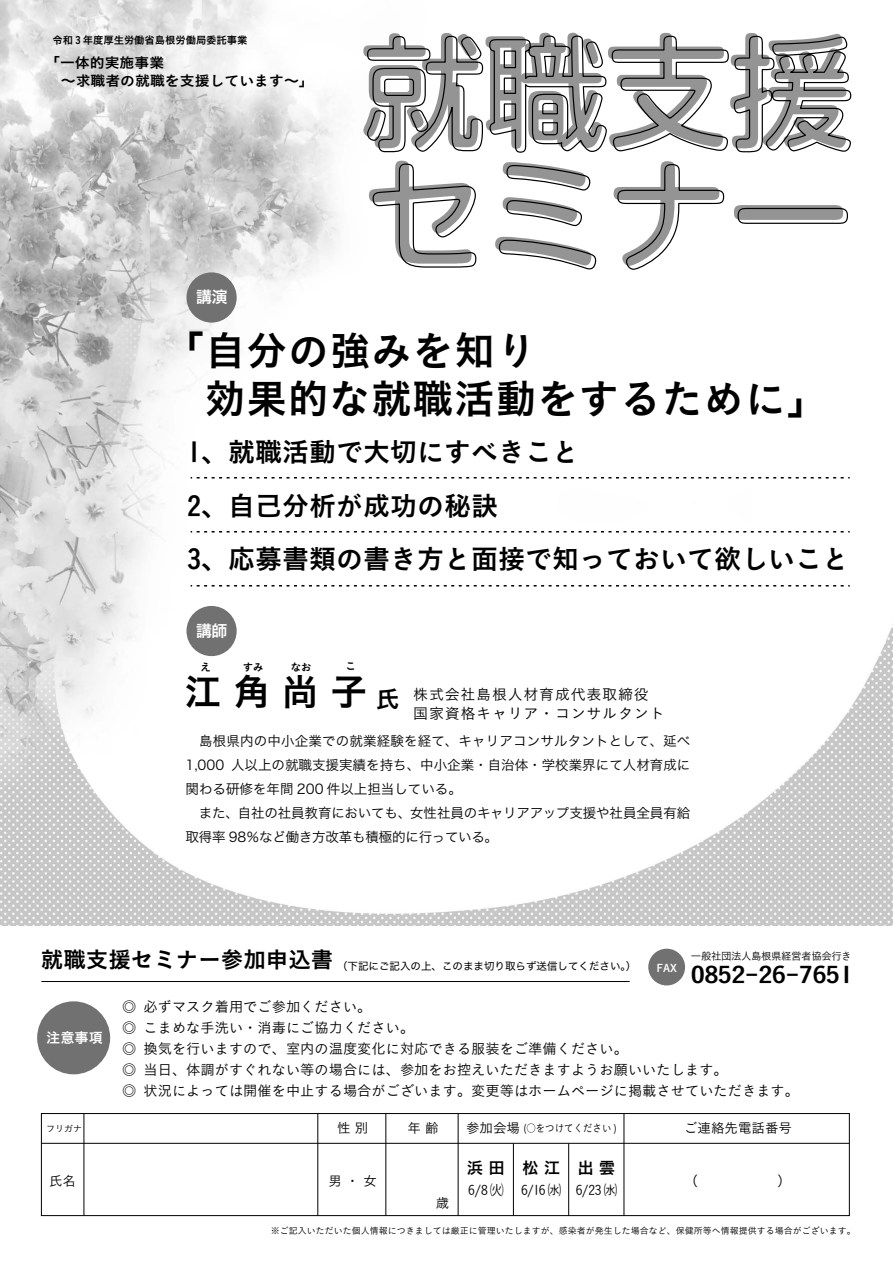
<style>
.page{position:relative;width:893px;height:1263px;background:#fff}
.page>*{position:absolute;margin:0;border:0;box-sizing:border-box;transform-origin:0 0}
.t1{font:500 122.4px "Soft Go Std";color:#949495}
.t2{font:40.8px/47.2px "Koburina Go Std W6";letter-spacing:.02em;color:#000}
.t3{font:37.5px "Koburina Go Std W6";color:#000}
.t4{font:27px/53.2px "Koburina Go Std W6";color:#000}
.t5{font:24px "Koburina Go Std W6";color:#000}
.t6{font:22.5px "Koburina Go Std W6";color:#000}
.t7{font:22.5px "Koburina Go Std W6";color:#000;scale:1.2 1}
.t8{font:16.5px "Koburina Go Std W6";color:#000}
.t9{font:16.5px "Koburina Go Std W6";color:#fff}
.t10{font:15px/19.5px "Koburina Go Std W3";letter-spacing:.05em;color:#000}
.t11{font:14.25px "Koburina Go Std W3";color:#000}
.t12{font:14.25px "Koburina Go Std W6";color:#fff}
.t13{font:14.1px "Koburina Go Std W6";color:#000;scale:1.05 1}
.t14{font:13.5px/24px "Hira Kaku Std W3";color:#000;text-align:right}
.t15{font:13.5px "Koburina Go Std W3";color:#000}
.t16{font:10.5px "Hira Kaku Std W4";color:#000}
.t17{font:10.5px "Koburina Go Std W3";letter-spacing:-.04em;color:#000}
.t18{font:10.5px "Koburina Go Std W3";color:#000;scale:.9 1}
.t19{font:10.5px "Koburina Go Std W6";color:#000}
.t20{font:10.5px "Koburina Go Std W6";color:#fff}
.t21{font:10.35px "Koburina Go Std W6";letter-spacing:-.01em;color:#000}
.t22{font:9px "Koburina Go Std W3";color:#000}
.s1{font-family:"Koz Go Pr 6 N"}
</style>
<div class="page">
<img style="left:0;top:0;width:893px;height:926px">
<svg style="left:366px;top:35px;width:486px;height:118px"></svg>
<svg style="left:372px;top:163px;width:105px;height:105px"></svg>
<svg style="left:498px;top:164px;width:99px;height:106px"></svg>
<svg style="left:617px;top:163px;width:108px;height:107px"></svg>
<svg style="left:737px;top:207px;width:112px;height:17px"></svg>
<div style="left:41px;top:1113px;width:809px;height:103px;border:1px solid #000"></div>
<hr style="left:84px;top:1113px;width:1px;height:102px;background:#000">
<hr style="left:317px;top:1113px;width:1px;height:102px;background:#000">
<hr style="left:385px;top:1113px;width:1px;height:102px;background:#000">
<hr style="left:458px;top:1113px;width:1px;height:102px;background:#000">
<hr style="left:513px;top:1143px;width:1px;height:72px;background:#000">
<hr style="left:568px;top:1143px;width:1px;height:72px;background:#000">
<hr style="left:624px;top:1113px;width:1px;height:102px;background:#000">
<hr style="left:41px;top:1143px;width:808px;height:1px;background:#000">
<div style="left:37px;top:1001px;width:73px;height:73px;background:#727171;border-radius:50%"></div>
<div style="left:648px;top:949px;width:37px;height:36px;background:#727171;border-radius:50%"></div>
<hr style="left:41px;top:981px;width:589px;height:1px;background:#000">
<svg style="left:191px;top:477px;width:659px;height:1px"></svg>
<svg style="left:191px;top:531px;width:659px;height:1px"></svg>
<svg style="left:191px;top:585px;width:659px;height:1px"></svg>
<div style="left:186px;top:272px;width:51px;height:51px;background:#727171;border-radius:50%"></div>
<div style="left:186px;top:606px;width:51px;height:50px;background:#727171;border-radius:50%"></div>
<p class="t21" style="left:53px;top:32px;width:196px">令和 3 年度厚生労働省島根労働局委託事業</p>
<p class="t13" style="left:45px;top:51px;width:115px">「一体的実施事業</p>
<p class="t13" style="left:61px;top:69px;width:242px">～求職者の就職を支援しています～」</p>
<p class="t9" style="left:196px;top:284px;width:34px">講演</p>
<h1 class="t1" style="left:360px;top:4px;width:491px">就職支援</h1>
<h1 class="t1" style="left:360px;top:126px;width:491px">セミナー</h1>
<h2 class="t2" style="left:205px;top:328px;width:624px;text-indent:-41px">「自分の強みを知り<br>効果的な就職活動をするために「</h2>
<h3 class="t4" style="left:188px;top:426px;width:663px">、1 就職活動で大切にすべきこと<br>、2 自己分析が成功の秘訣<br>、3 応募書類の書き方と面接で知っておいて欲しいこと</h3>
<p class="t9" style="left:196px;top:618px;width:33px">講師</p>
<p class="t19" style="left:200px;top:659px;width:12px">え</p>
<p class="t19" style="left:243px;top:659px;width:22px">すみ</p>
<p class="t19" style="left:291px;top:659px;width:22px">なお</p>
<p class="t19" style="left:345px;top:658px;width:12px">こ</p>
<h3 class="t3" style="left:184px;top:663px;width:185px">江角尚子</h3>
<h3 class="t5" style="left:376px;top:680px;width:25px">氏</h3>
<p class="t10" style="left:413px;top:684px;width:253px">株式会社島根人材育成代表取締役国家資格キャリア・コンサルタント</p>
<p class="t14" style="left:186px;top:729px;width:506px">　島根県内の中小企業での就業経験を経て、キャリアコンサルタントとして、延べ人以上の就職支援実績を持ち、中小企業・自治体・学校業界にて人材育成に</p>
<p class="t14" style="left:185px;top:753px;width:506px;text-align:left">1,000<br>関わる研修を年間 200 件以上担当している。<br>　また、自社の社員教育においても、女性社員のキャリアアップ支援や社員全員有給取得率 98％など働き方改革も積極的に行っている。</p>
<h3 class="t6" style="left:41px;top:942px;width:294px">就職支援セミナー参加申込書</h3>
<p class="t16" style="left:337px;top:958px;width:301px">（下記にご記入の上、このまま切り取らず送信してください (。</p>
<p class="t12" style="left:46px;top:1027px;width:59px">注意事項</p>
<p class="t11" style="left:122px;top:996px;width:16px">◎</p>
<p class="t11" style="left:144px;top:996px;width:229px">必ずマスク着用でご参加ください。</p>
<p class="t11" style="left:122px;top:1017px;width:16px">◎</p>
<p class="t11" style="left:144px;top:1017px;width:272px">こまめな手洗い・消毒にご協力ください。</p>
<p class="t11" style="left:122px;top:1038px;width:16px">◎</p>
<p class="t11" style="left:144px;top:1038px;width:486px">換気を行いますので、室内の温度変化に対応できる服装をご準備ください。</p>
<p class="t20" style="left:657px;top:959px;width:21px">FAX</p>
<p class="t17" style="left:691px;top:948px;width:162px">一般社団法人島根県経営者協会行き</p>
<h3 class="t7" style="left:691px;top:957px;width:136px">0852-26-7651</h3>
<p class="t22" style="left:46px;top:1122px;width:37px">フリガナ</p>
<p class="t15" style="left:49px;top:1170px;width:28px">氏名</p>
<p class="t11" style="left:122px;top:1059px;width:16px">◎</p>
<p class="t11" style="left:122px;top:1080px;width:16px">◎</p>
<p class="t11" style="left:144px;top:1059px;width:586px">当日、体調がすぐれない等の場合には、参加をお控えいただきますようお願いいたします。</p>
<p class="t11" style="left:144px;top:1080px;width:657px">状況によっては開催を中止する場合がございます。変更等はホームページに掲載させていただきます。</p>
<p class="t15" style="left:337px;top:1118px;width:33px">性別</p>
<p class="t15" style="left:408px;top:1118px;width:33px">年齢</p>
<p class="t15" style="left:466px;top:1118px;width:55px">参加会場</p>
<p class="t18" style="left:523px;top:1120px;width:105px">(○をつけてください )</p>
<p class="t15" style="left:684px;top:1118px;width:109px">ご連絡先電話番号</p>
<p class="t8" style="left:467px;top:1155px;width:39px">浜田</p>
<p class="t15" style="left:468px;top:1180px;width:37px">6/8 ㈫</p>
<p class="t8" style="left:522px;top:1155px;width:39px">松江</p>
<p class="t15" style="left:521px;top:1180px;width:42px">6/16 <span class="s1">㈬</span></p>
<p class="t8" style="left:577px;top:1155px;width:39px">出雲</p>
<p class="t15" style="left:576px;top:1180px;width:43px">6/23 <span class="s1">㈬</span></p>
<p class="t22" style="left:271px;top:1224px;width:586px">※ご記入いただいた個人情報につきましては厳正に管理いたしますが、感染者が発生した場合など、保健所等へ情報提供する場合がございます。</p>
<p class="t15" style="left:684px;top:1170px;width:15px">)</p>
<p class="t15" style="left:777px;top:1170px;width:15px">(</p>
<p class="t15" style="left:328px;top:1170px;width:50px">男・女</p>
<p class="t15" style="left:436px;top:1193px;width:15px">歳</p>
</div>
